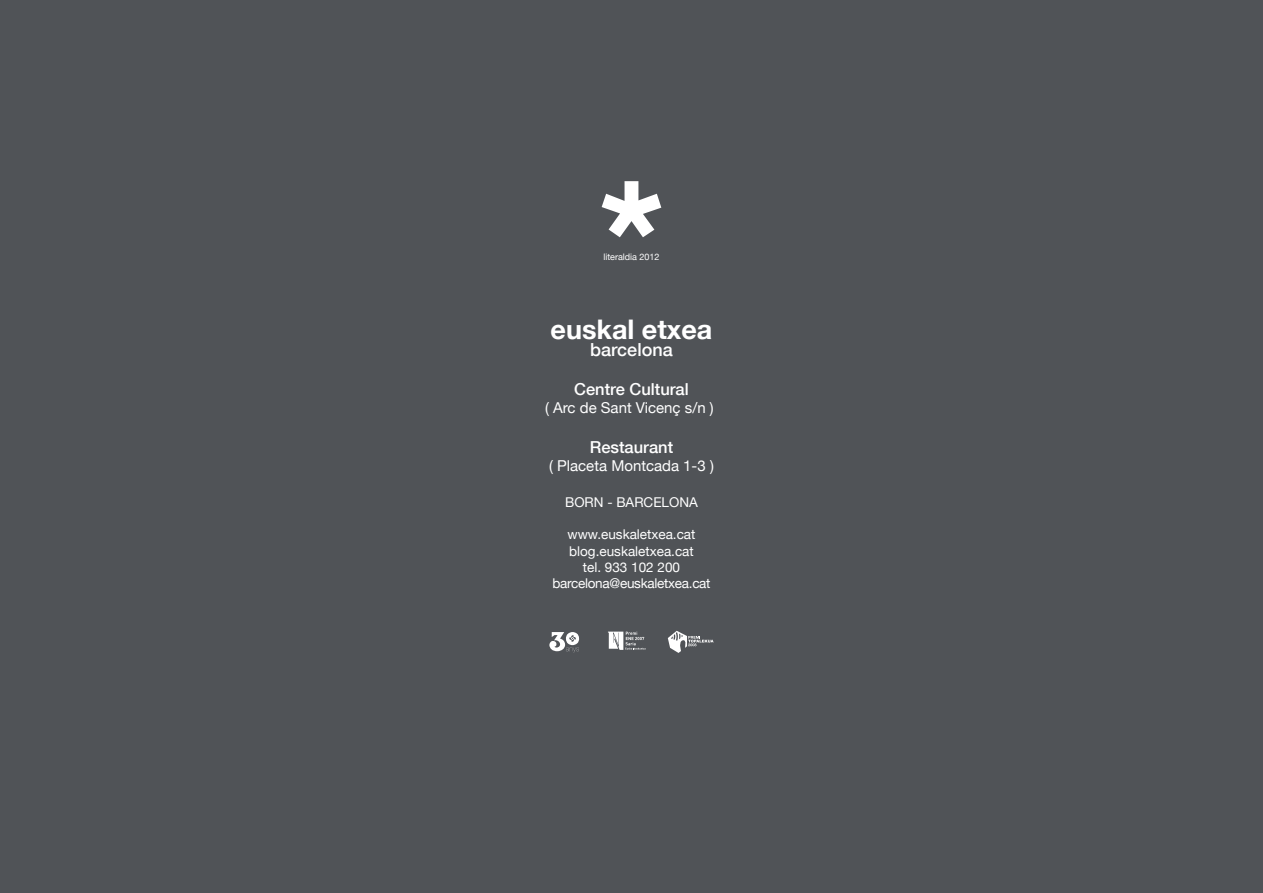
<style>
.page{position:relative;width:1263px;height:893px;background:#505357}
.page>*{position:absolute;margin:0;border:0;box-sizing:border-box;transform-origin:0 0}
.t1{font:700 27px "Helvetica Neue";color:#fff}
.t2{font:500 18px "Helvetica Neue";color:#fff}
.t3{font:500 16.5px "Helvetica Neue";color:#fff}
.t4{font:15px "Helvetica Neue";color:#fff}
.t5{font:13.5px/16.2px "Helvetica Neue";color:#fff;text-align:center}
.t6{font:9px "Helvetica Neue";color:#fff}
</style>
<div class="page">
<svg style="left:608px;top:632px;width:37px;height:18px"></svg>
<svg style="left:549px;top:632px;width:30px;height:20px"></svg>
<svg style="left:668px;top:631px;width:45px;height:22px"></svg>
<svg style="left:602px;top:181px;width:59px;height:56px"></svg>
<p class="t6" style="left:603px;top:252px;width:58px">literaldia 2012</p>
<h1 class="t1" style="left:550px;top:313px;width:163px">euskal etxea</h1>
<h2 class="t2" style="left:590px;top:339px;width:84px">barcelona</h2>
<p class="t3" style="left:574px;top:380px;width:116px">Centre Cultural</p>
<p class="t4" style="left:545px;top:399px;width:170px">( Arc de Sant Vicenç s/n )</p>
<p class="t3" style="left:590px;top:437px;width:85px">Restaurant</p>
<p class="t4" style="left:549px;top:457px;width:166px">( Placeta Montcada 1-3 )</p>
<p class="t5" style="left:565px;top:494px;width:134px">BORN - BARCELONA</p>
<p class="t5" style="left:552px;top:526px;width:160px">www.euskaletxea.cat blog.euskaletxea.cat<br>tel. 933 102 200 barcelona@euskaletxea.cat</p>
</div>
